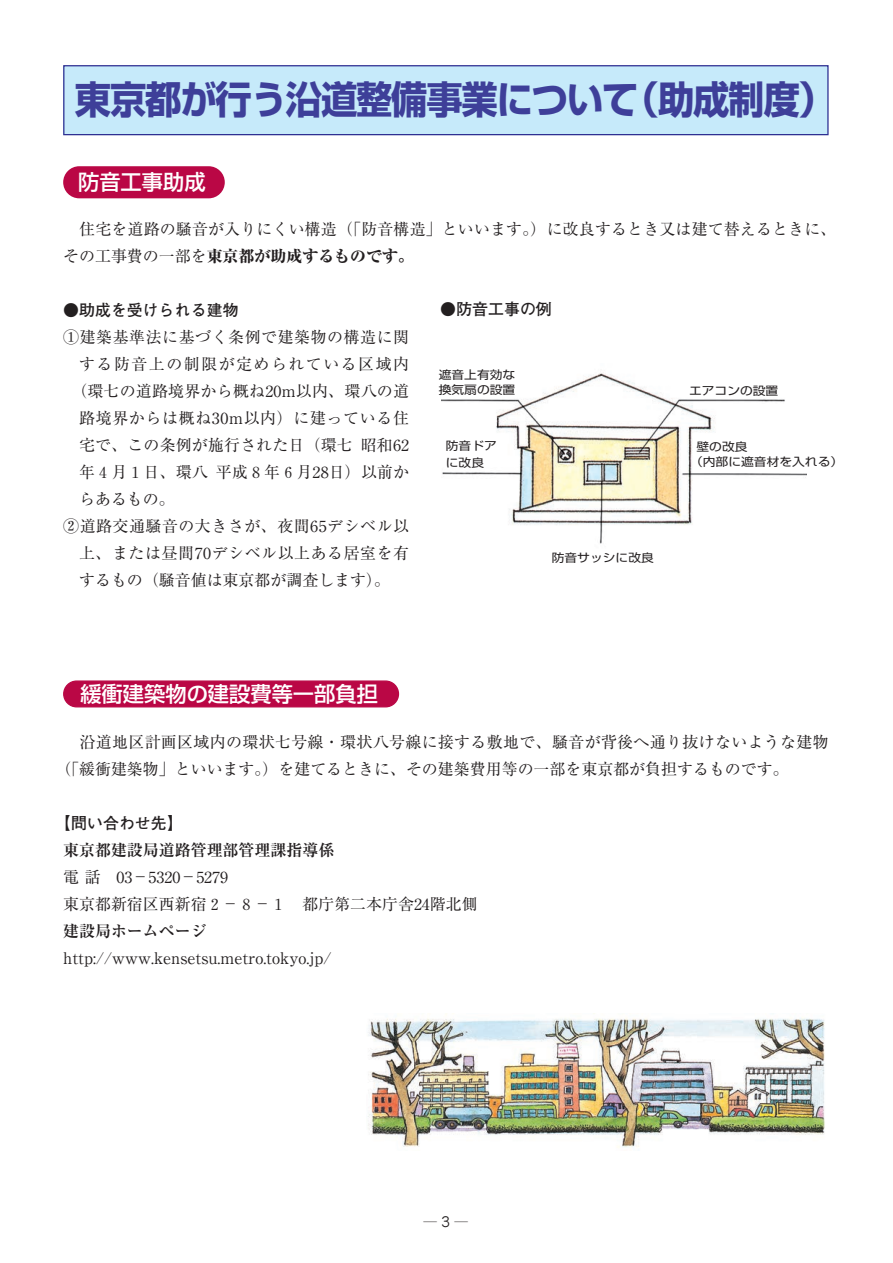
<style>
.page{position:relative;width:893px;height:1263px;background:#fff}
.page>*{position:absolute;margin:0;border:0;box-sizing:border-box;transform-origin:0 0}
.t1{font:700 38.25px "Shin Go";letter-spacing:-.035em;color:#3e3f99;scale:.95 1}
.t2{font:500 21.3px "Shin Go";color:#fff}
.t3{font:15.9px/27px "Ryumin";letter-spacing:.01em;color:#231f20}
.t4{font:15.9px "Ryumin";letter-spacing:.035em;color:#231f20}
.t5{font:700 15.9px "Futo Go B101";color:#231f20}
.t6{font:700 15.9px "Ryumin";color:#231f20}
.t7{font:15.9px "Ryumin";letter-spacing:.04em;color:#231f20}
.t8{font:15.9px "Ryumin";letter-spacing:.095em;color:#231f20}
.t9{font:13.5px "Jun 201";color:#231f20}
.t10{font:11.55px/15px "Shin Go Pro";color:#231f20;scale:1.11 1}
.s1{font-weight:800}
</style>
<div class="page">
<div style="left:64px;top:66px;width:764px;height:69px;background:#c6eafa"></div>
<div style="left:63px;top:65px;width:766px;height:70px;border:1px solid #2e3092"></div>
<div style="left:63px;top:680px;width:336px;height:27px;background:#ba0745"></div>
<div style="left:63px;top:166px;width:162px;height:32px;background:#ba0745;border-radius:16px"></div>
<img style="left:441px;top:372px;width:365px;height:172px">
<img style="left:368px;top:1017px;width:457px;height:131px">
<h1 class="t1" style="left:75px;top:85px;width:802px">東京都が行う沿道整備事業について（助成制度）</h1>
<h2 class="t2" style="left:78px;top:174px;width:129px">防音工事助成</h2>
<p class="t3" style="left:63px;top:217px;width:775px;text-indent:16px">住宅を道路の騒音が入りにくい構造（「防音構造」といいます。）に改良するとき又は建て替えるときに、その工事費の一部を<span class="s1">東京都が助成するものです。</span></p>
<p class="t5" style="left:63px;top:304px;width:177px">●助成を受けられる建物</p>
<p class="t4" style="left:63px;top:331px;width:348px">①建築基準法に基づく条例で建築物の構造に関</p>
<p class="t8" style="left:79px;top:358px;width:331px">する防音上の制限が定められている区域内</p>
<p class="t3" style="left:71px;top:379px;width:339px">（環七の道路境界から概ね20m以内、環八の道</p>
<p class="t7" style="left:79px;top:412px;width:331px">路境界からは概ね30m以内）に建っている住</p>
<p class="t3" style="left:79px;top:433px;width:332px">宅で、この条例が施行された日（環七昭和62</p>
<p class="t3" style="left:79px;top:460px;width:332px">年４月１日、環八平成８年６月28日）以前か</p>
<p class="t3" style="left:79px;top:487px;width:97px">らあるもの。</p>
<p class="t4" style="left:63px;top:520px;width:347px">②道路交通騒音の大きさが、夜間65デシベル以</p>
<p class="t4" style="left:79px;top:547px;width:332px">上、または昼間70デシベル以上ある居室を有</p>
<p class="t3" style="left:79px;top:568px;width:312px">するもの（騒音値は東京都が調査します）。</p>
<p class="t5" style="left:440px;top:303px;width:113px">●防音工事の例</p>
<p class="t10" style="left:439px;top:368px;width:70px">遮音上有効な換気扇の設置</p>
<p class="t10" style="left:689px;top:385px;width:82px">エアコンの設置</p>
<p class="t10" style="left:446px;top:439px;width:47px;line-height:17px">防音ドアに改良</p>
<p class="t10" style="left:690px;top:440px;width:139px;text-indent:6px">壁の改良<br>（内部に遮音材を入れる）</p>
<p class="t10" style="left:552px;top:551px;width:93px">防音サッシに改良</p>
<h2 class="t2" style="left:80px;top:686px;width:299px">緩衝建築物の建設費等一部負担</h2>
<p class="t3" style="left:55px;top:730px;width:775px;text-indent:24px">沿道地区計画区域内の環状七号線・環状八号線に接する敷地で、騒音が背後へ通り抜けないような建物（「緩衝建築物」といいます。）を建てるときに、その建築費用等の一部を東京都が負担するものです。</p>
<p class="t5" style="left:55px;top:817px;width:129px">【問い合わせ先】</p>
<p class="t6" style="left:63px;top:844px;width:273px">東京都建設局道路管理部管理課指導係</p>
<p class="t3" style="left:63px;top:865px;width:416px">電話　03－5320－5279<br>東京都新宿区西新宿２－８－１　都庁第二本庁舎24階北側</p>
<p class="t6" style="left:63px;top:925px;width:145px">建設局ホームページ</p>
<p class="t3" style="left:63px;top:946px;width:270px">http://www.kensetsu.metro.tokyo.jp/</p>
<p class="t9" style="left:424px;top:1216px;width:46px">―3―</p>
</div>
